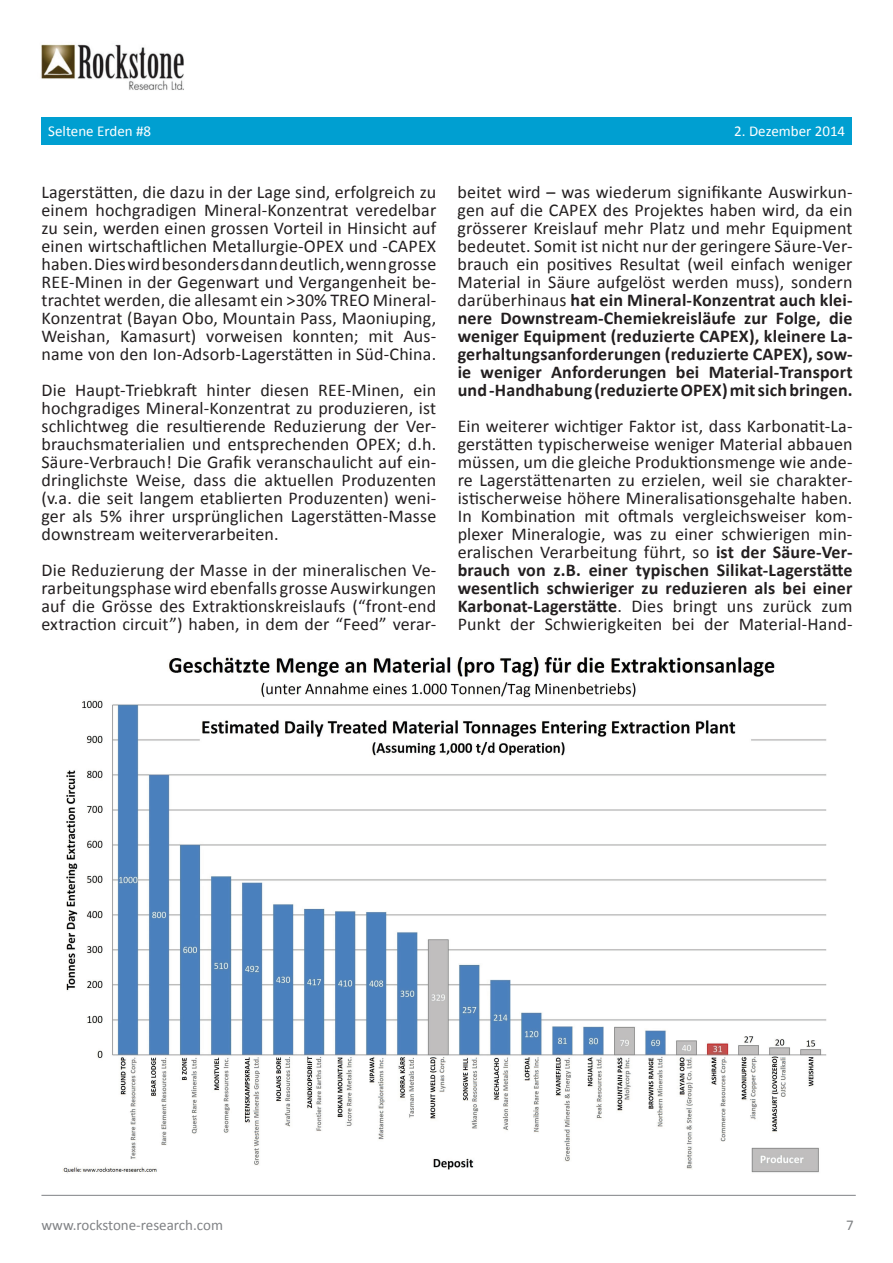
<style>
.page{position:relative;width:893px;height:1263px;background:#fff}
.page>*{position:absolute;margin:0;border:0;box-sizing:border-box;transform-origin:0 0}
.t1{font:18px/18px "Calibri";letter-spacing:.01em;color:#231f20;text-align:justify}
.t2{font:15px "Calibri";color:#fff}
.t3{font:15px "Calibri";color:#808285}
.s1{font-weight:700}
</style>
<div class="page">
<img style="left:41px;top:44px;width:143px;height:46px">
<div style="left:41px;top:117px;width:810px;height:28px;background:#009fd1"></div>
<hr style="left:41px;top:1195px;width:815px;height:1px;background:#808285">
<img style="left:63px;top:657px;width:764px;height:516px">
<p class="t2" style="left:48px;top:121px;width:104px">Seltene Erden #8</p>
<p class="t2" style="left:734px;top:121px;width:112px">2. Dezember 2014</p>
<p class="t1" style="left:41px;top:183px;width:396px">Lagerstätten, die dazu in der Lage sind, erfolgreich zu einem hochgradigen Mineral-Konzentrat veredelbar zu sein, werden einen grossen Vorteil in Hinsicht auf einen wirtschaftlichen Metallurgie-OPEX und -CAPEX haben. Dies wird besonders dann deutlich, wenn grosse REE-Minen in der Gegenwart und Vergangenheit be&shy;trachtet werden, die allesamt ein &gt;30% TREO Mineral-Konzentrat (Bayan Obo, Mountain Pass, Maoniuping, Weishan, Kamasurt) vorweisen konnten; mit Aus&shy;name von den Ion-Adsorb-Lagerstätten in Süd-China.</p>
<p class="t1" style="left:41px;top:381px;width:396px">Die Haupt-Triebkraft hinter diesen REE-Minen, ein hochgradiges Mineral-Konzentrat zu produzieren, ist schlichtweg die resultierende Reduzierung der Ver&shy;brauchsmaterialien und entsprechenden OPEX; d.h.<br>Säure-Verbrauch! Die Grafik veranschaulicht auf ein&shy;dringlichste Weise, dass die aktuellen Produzenten (v.a. die seit langem etablierten Produzenten) weni&shy;ger als 5% ihrer ursprünglichen Lagerstätten-Masse downstream weiterverarbeiten.</p>
<p class="t1" style="left:41px;top:561px;width:396px">Die Reduzierung der Masse in der mineralischen Ve&shy;rarbeitungsphase wird ebenfalls grosse Auswirkungen auf die Grösse des Extraktionskreislaufs (“front-end extraction circuit”) haben, in dem der “Feed” verar-</p>
<p class="t1" style="left:458px;top:183px;width:396px">beitet wird – was wiederum signifikante Auswirkun&shy;gen auf die CAPEX des Projektes haben wird, da ein grösserer Kreislauf mehr Platz und mehr Equipment bedeutet. Somit ist nicht nur der geringere Säure-Ver&shy;brauch ein positives Resultat (weil einfach weniger Material in Säure aufgelöst werden muss), sondern darüberhinaus <span class="s1">hat ein Mineral-Konzentrat auch klei&shy;nere Downstream-Chemiekreisläufe zur Folge, die weniger Equipment (reduzierte CAPEX), kleinere La&shy;gerhaltungsanforderungen (reduzierte CAPEX), sow&shy;ie weniger Anforderungen bei Material-Transport und -Handhabung (reduzierte OPEX) mit sich bringen.</span></p>
<p class="t1" style="left:458px;top:417px;width:396px">Ein weiterer wichtiger Faktor ist, dass Karbonatit-La&shy;gerstätten typischerweise weniger Material abbauen müssen, um die gleiche Produktionsmenge wie ande&shy;re Lagerstättenarten zu erzielen, weil sie charakter&shy;istischerweise höhere Mineralisationsgehalte haben.<br>In Kombination mit oftmals vergleichsweiser kom&shy;plexer Mineralogie, was zu einer schwierigen min&shy;eralischen Verarbeitung führt, so <span class="s1">ist der Säure-Ver&shy;brauch von z.B. einer typischen Silikat-Lagerstätte wesentlich schwieriger zu reduzieren als bei einer Karbonat-Lagerstätte</span>. Dies bringt uns zurück zum Punkt der Schwierigkeiten bei der Material-Hand-</p>
<p class="t3" style="left:41px;top:1215px;width:183px">www.rockstone-research.com</p>
<p class="t3" style="left:846px;top:1215px;width:9px">7</p>
</div>
